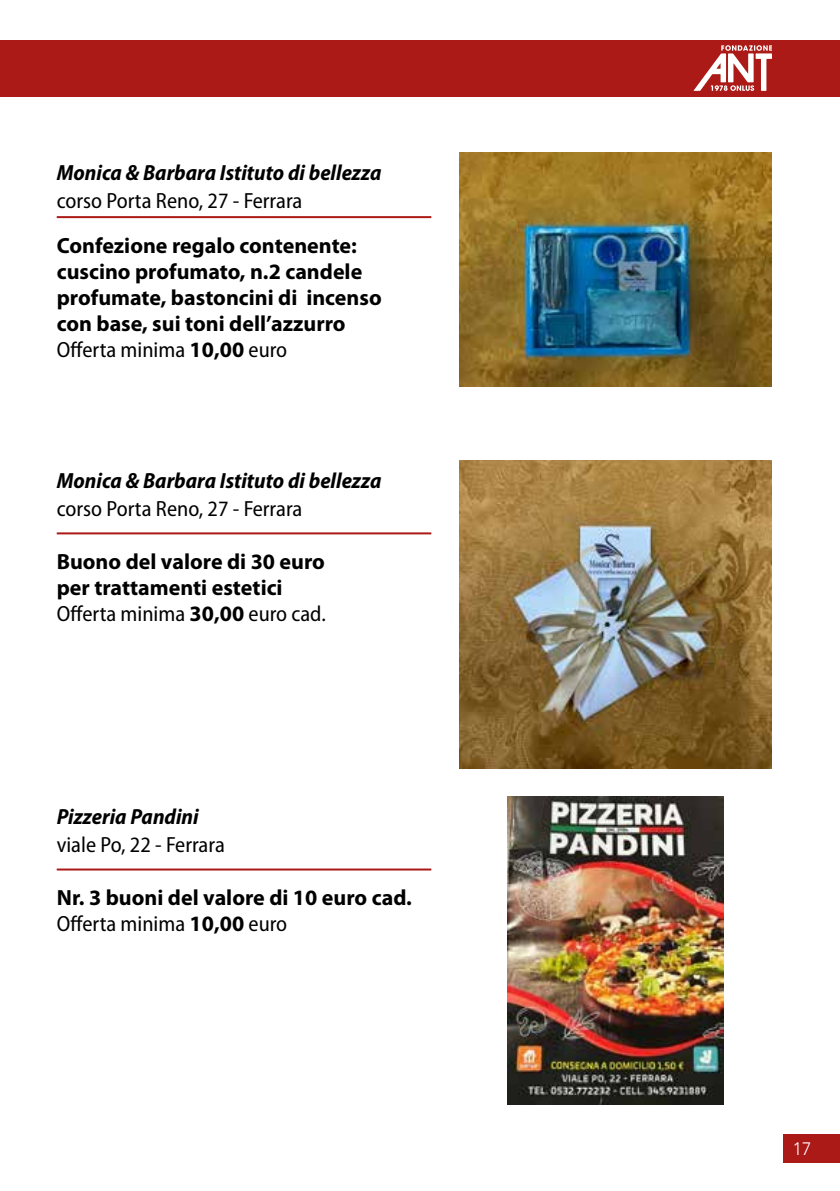
<style>
.page{position:relative;width:840px;height:1191px;background:#fff}
.page>*{position:absolute;margin:0;border:0;box-sizing:border-box;transform-origin:0 0}
.t1{font:700 22px/26px "Myriad Pro";color:#000}
.t2{font:italic 700 semi-condensed 22px "Myriad Pro";color:#000}
.t3{font:semi-condensed 22px "Myriad Pro";color:#000}
.t4{font:300 18px "Avenir";color:#fff}
.s1{font-weight:400;font-stretch:semi-condensed}
</style>
<div class="page">
<div style="left:782px;top:1134px;width:57px;height:28px;background:#ac1a17"></div>
<div style="left:0;top:40px;width:839px;height:56px;background:#ac1a17"></div>
<img style="left:459px;top:153px;width:312px;height:233px">
<img style="left:459px;top:460px;width:312px;height:308px">
<img style="left:507px;top:796px;width:216px;height:308px">
<hr style="left:57px;top:216px;width:374px;height:2px;background:#ac1a17">
<hr style="left:57px;top:532px;width:374px;height:2px;background:#ac1a17">
<hr style="left:57px;top:868px;width:374px;height:2px;background:#ac1a17">
<svg style="left:693px;top:45px;width:78px;height:46px"></svg>
<p class="t2" style="left:57px;top:159px;width:326px">Monica &amp; Barbara Istituto di bellezza</p>
<p class="t3" style="left:57px;top:187px;width:247px">corso Porta Reno, 27 - Ferrara</p>
<p class="t1" style="left:57px;top:232px;width:326px">Confezione regalo contenente: cuscino profumato, n.2 candele profumate, bastoncini di incenso con base, sui toni dell’azzurro<br><span class="s1">Offerta minima</span> 10,00 <span class="s1">euro</span></p>
<p class="t2" style="left:57px;top:467px;width:326px">Monica &amp; Barbara Istituto di bellezza</p>
<p class="t3" style="left:57px;top:495px;width:247px">corso Porta Reno, 27 - Ferrara</p>
<p class="t1" style="left:57px;top:548px;width:270px">Buono del valore di 30 euro per trattamenti estetici<br><span class="s1">Offerta minima</span> 30,00 <span class="s1">euro cad.</span></p>
<p class="t2" style="left:57px;top:803px;width:143px">Pizzeria Pandini</p>
<p class="t3" style="left:57px;top:831px;width:169px">viale Po, 22 - Ferrara</p>
<p class="t1" style="left:57px;top:884px;width:356px">Nr. 3 buoni del valore di 10 euro cad.<br><span class="s1">Offerta minima</span> 10,00 <span class="s1">euro</span></p>
<p class="t4" style="left:792px;top:1138px;width:20px">17</p>
</div>
